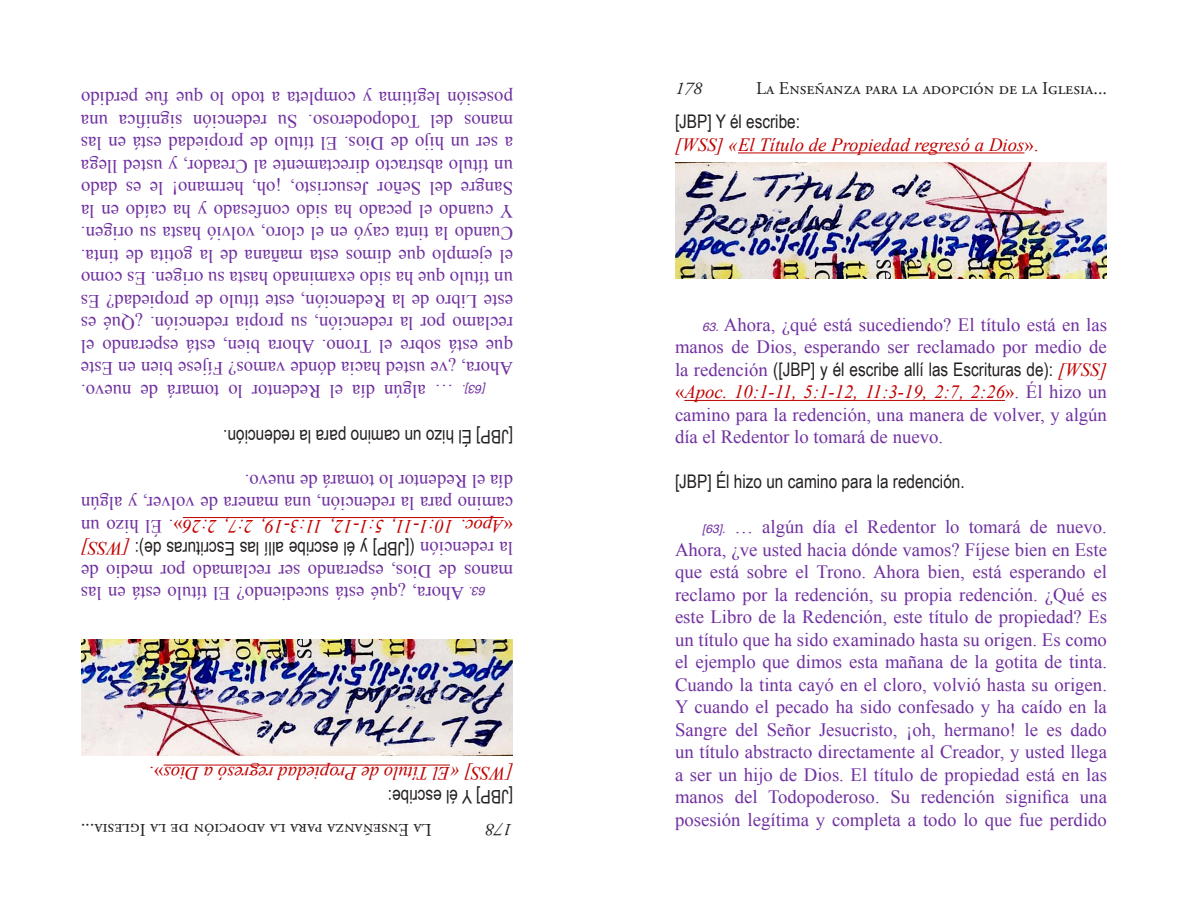
<style>
.page{position:relative;width:1188px;height:918px;background:#fff}
.page>*{position:absolute;margin:0;border:0;box-sizing:border-box;transform-origin:0 0}
.t1{font:18.75px/22.5px "Times New Roman";color:#7030a0;text-align:justify}
.t2{font:18.75px "Arial Narrow";color:#231f20}
.t3{font:italic 18.75px "Times New Roman";color:#c00000}
.t4{font:18px "Adobe Garamond Pro";color:#231f20}
.t5{font:italic 18px "Adobe Garamond Pro";color:#231f20}
.t6{font:italic 12px "Helvetica";color:#7030a0}
.s1{font-style:normal}
.s2{font-family:"Helvetica";font-style:italic;font-size:12px}
.s3{font-family:"Times New Roman";color:#7030a0}
.s4{font-family:"Times New Roman";font-style:italic;color:#c00000}
.s5{color:#c00000}
.s6{font-style:italic;color:#c00000}
</style>
<div class="page">
<hr style="left:164px;top:765px;width:286px;height:1px;background:#c00000">
<hr style="left:183px;top:517px;width:321px;height:1px;background:#c00000">
<img style="left:81px;top:639px;width:432px;height:116px">
<hr style="left:738px;top:153px;width:286px;height:1px;background:#c00000">
<hr style="left:684px;top:400px;width:321px;height:1px;background:#c00000">
<img style="left:675px;top:163px;width:432px;height:116px">
<p class="t1" style="left:513px;top:380px;width:434px;rotate:-180deg">Ahora, ¿ve usted hacia dónde vamos? Fíjese bien en Este que está sobre el Trono. Ahora bien, está esperando el reclamo por la redención, su propia redención. ¿Qué es este Libro de la Redención, este título de propiedad? Es un título que ha sido examinado hasta su origen. Es como el ejemplo que dimos esta mañana de la gotita de tinta.<br>Cuando la tinta cayó en el cloro, volvió hasta su origen.<br>Y cuando el pecado ha sido confesado y ha caído en la Sangre del Señor Jesucristo, ¡oh, hermano! le es dado un título abstracto directamente al Creador, y usted llega a ser un hijo de Dios. El título de propiedad está en las manos del Todopoderoso. Su redención significa una posesión legítima y completa a todo lo que fue perdido</p>
<p class="t5" style="left:675px;top:78px;width:28px">178</p>
<p class="t4" style="left:756px;top:78px;width:352px">La Enseñanza para la adopción de la Iglesia...</p>
<p class="t2" style="left:675px;top:108px;width:127px">[JBP] Y él escribe:</p>
<p class="t3" style="left:675px;top:132px;width:365px">[WSS] «El Título de Propiedad regresó a Dios<span class="s1">».</span></p>
<p class="t1" style="left:675px;top:313px;width:434px;text-align:right"><span class="s2">63.</span> Ahora, ¿qué está sucediendo? El título está en las manos de Dios, esperando ser reclamado por medio de</p>
<p class="t2" style="left:675px;top:356px;width:433px"><span class="s3">la redención</span> ([JBP] y él escribe allí las Escrituras de): <span class="s4">[WSS]</span></p>
<p class="t1" style="left:675px;top:381px;width:434px"><span class="s5">«</span><span class="s6">Apoc. 10:1-11, 5:1-12, 11:3-19, 2:7, 2:26</span><span class="s5">»</span>. Él hizo un camino para la redención, una manera de volver, y algún día el Redentor lo tomará de nuevo.</p>
<p class="t2" style="left:675px;top:468px;width:291px">[JBP] Él hizo un camino para la redención.</p>
<p class="t1" style="left:675px;top:516px;width:434px;text-indent:27px"><span class="s2">[63].</span> … algún día el Redentor lo tomará de nuevo.<br>Ahora, ¿ve usted hacia dónde vamos? Fíjese bien en Este que está sobre el Trono. Ahora bien, está esperando el reclamo por la redención, su propia redención. ¿Qué es este Libro de la Redención, este título de propiedad? Es un título que ha sido examinado hasta su origen. Es como el ejemplo que dimos esta mañana de la gotita de tinta.<br>Cuando la tinta cayó en el cloro, volvió hasta su origen.<br>Y cuando el pecado ha sido confesado y ha caído en la Sangre del Señor Jesucristo, ¡oh, hermano! le es dado un título abstracto directamente al Creador, y usted llega a ser un hijo de Dios. El título de propiedad está en las manos del Todopoderoso. Su redención significa una posesión legítima y completa a todo lo que fue perdido</p>
<p class="t1" style="left:454px;top:402px;width:374px;rotate:-180deg">… algún día el Redentor lo tomará de nuevo.</p>
<p class="t6" style="left:486px;top:398px;width:25px;rotate:-180deg">[63].</p>
<p class="t2" style="left:513px;top:450px;width:291px;rotate:-180deg">[JBP] Él hizo un camino para la redención.</p>
<p class="t1" style="left:513px;top:537px;width:434px;rotate:-180deg"><span class="s5">«</span><span class="s6">Apoc. 10:1-11, 5:1-12, 11:3-19, 2:7, 2:26</span><span class="s5">»</span>. Él hizo un camino para la redención, una manera de volver, y algún día el Redentor lo tomará de nuevo.</p>
<p class="t2" style="left:513px;top:562px;width:433px;rotate:-180deg"><span class="s3">la redención</span> ([JBP] y él escribe allí las Escrituras de): <span class="s4">[WSS]</span></p>
<p class="t1" style="left:513px;top:582px;width:433px;rotate:-180deg">manos de Dios, esperando ser reclamado por medio de</p>
<p class="t1" style="left:464px;top:605px;width:385px;rotate:-180deg">Ahora, ¿qué está sucediendo? El título está en las</p>
<p class="t6" style="left:486px;top:601px;width:18px;rotate:-180deg">63.</p>
<p class="t3" style="left:513px;top:786px;width:365px;rotate:-180deg">[WSS] «El Título de Propiedad regresó a Dios<span class="s1">».</span></p>
<p class="t2" style="left:513px;top:810px;width:127px;rotate:-180deg">[JBP] Y él escribe:</p>
<p class="t4" style="left:432px;top:840px;width:352px;rotate:-180deg">La Enseñanza para la adopción de la Iglesia...</p>
<p class="t5" style="left:513px;top:840px;width:28px;rotate:-180deg">178</p>
</div>
